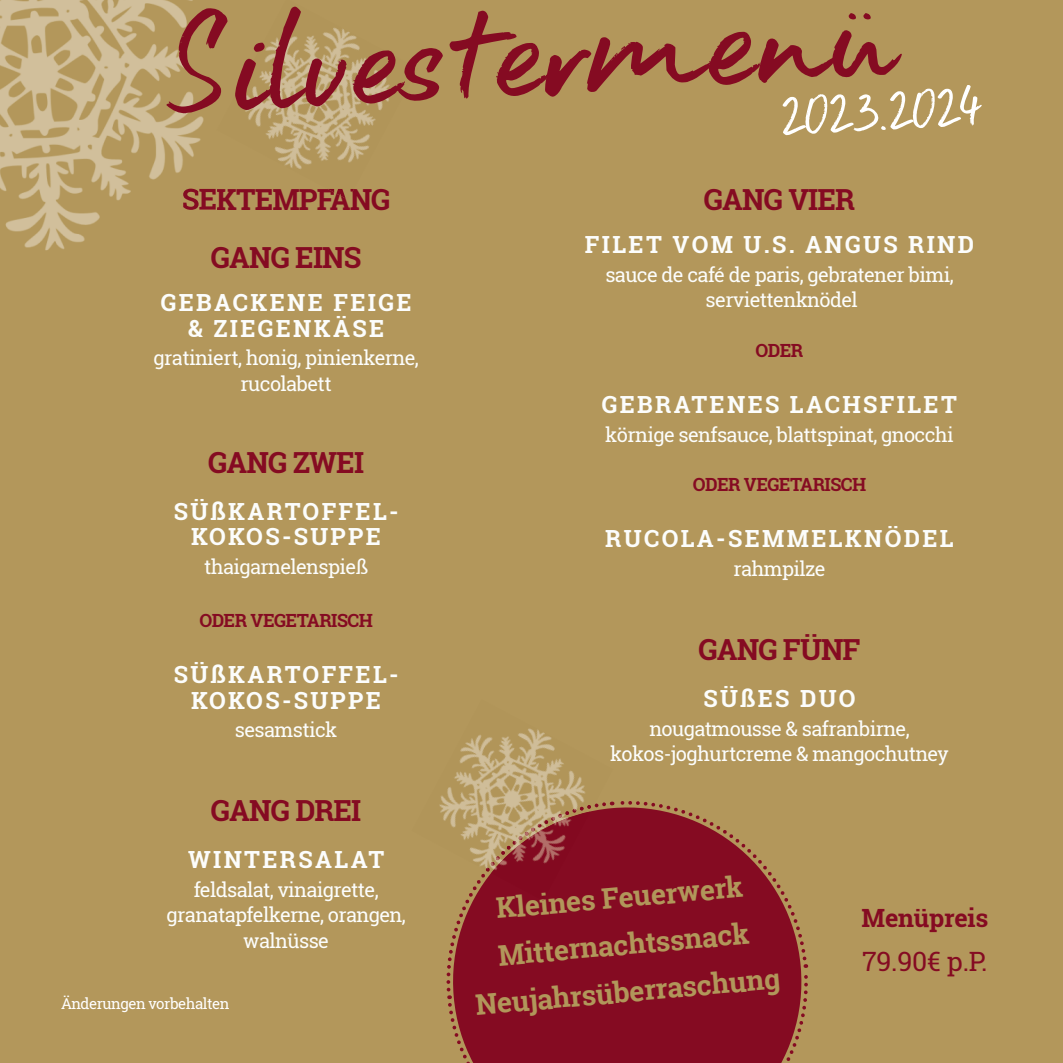
<style>
.page{position:relative;width:1063px;height:1063px;background:#b3975b}
.page>*{position:absolute;margin:0;border:0;box-sizing:border-box;transform-origin:0 0}
.t1{font:244.38px "Aroha";color:#850b22}
.t2{font:155.25px "Aroha";color:#850b22}
.t3{font:97.88px "Aroha";color:#fff}
.t4{font:700 29px/58.1px "Roboto Slab";letter-spacing:-.03em;color:#850b22;text-align:center}
.t5{font:700 28.38px/47.2px "Roboto Slab";color:#b1975a;text-align:center}
.t6{font:26.62px "Roboto Slab";color:#850b22}
.t7{font:700 25.12px "Roboto Slab";letter-spacing:-.01em;color:#850b22}
.t8{font:700 23.62px/25.4px "Roboto Slab";letter-spacing:.1em;color:#fcfdfc;text-align:center}
.t9{font:20px/25.4px "Roboto Slab";letter-spacing:-.03em;color:#fcfdfc;text-align:center}
.t10{font:700 18.12px "Roboto Slab";letter-spacing:-.03em;color:#850b22}
.t11{font:15px "Roboto Slab";letter-spacing:-.03em;color:#fff}
</style>
<div class="page">
<svg style="left:446px;top:801px;width:363px;height:262px;fill:#850b22"></svg>
<img style="left:0;top:0;width:204px;height:250px">
<img style="left:183px;top:189px;width:33px;height:21px">
<img style="left:244px;top:28px;width:146px;height:141px">
<img style="left:328px;top:189px;width:26px;height:10px">
<img style="left:439px;top:728px;width:174px;height:145px">
<img style="left:486px;top:805px;width:105px;height:66px">
<img style="left:491px;top:811px;width:100px;height:83px">
<img style="left:530px;top:892px;width:18px;height:9px">
<h1 class="t1" style="left:158px;top:-57px;width:736px;rotate:-3deg">Silvestermenu</h1>
<h2 class="t2" style="left:849px;top:-89px;width:31px">..</h2>
<h3 class="t3" style="left:780px;top:67px;width:203px;rotate:-3deg">2023.2024</h3>
<h3 class="t4" style="left:182px;top:170px;width:210px">SEKTEMPFANG<br>GANG EINS</h3>
<p class="t8" style="left:161px;top:290px;width:252px">GEBACKENE FEIGE &amp; ZIEGENKÄSE</p>
<p class="t9" style="left:154px;top:345px;width:267px">gratiniert, honig, pinienkerne, rucolabett</p>
<h3 class="t4" style="left:208px;top:433px;width:157px">GANG ZWEI</h3>
<p class="t8" style="left:174px;top:498px;width:226px">SÜßKARTOFFEL-<br>KOKOS-SUPPE</p>
<p class="t9" style="left:204px;top:554px;width:166px">thaigarnelenspieß</p>
<p class="t10" style="left:199px;top:608px;width:175px">ODER VEGETARISCH</p>
<p class="t8" style="left:174px;top:662px;width:226px">SÜßKARTOFFEL-<br>KOKOS-SUPPE</p>
<p class="t9" style="left:235px;top:717px;width:104px">sesamstick</p>
<h3 class="t4" style="left:211px;top:781px;width:152px">GANG DREI</h3>
<p class="t8" style="left:188px;top:847px;width:198px">WINTERSALAT</p>
<p class="t9" style="left:167px;top:877px;width:241px">feldsalat, vinaigrette, granatapfelkerne, orangen, walnüsse</p>
<p class="t11" style="left:61px;top:993px;width:170px">Änderungen vorbehalten</p>
<h3 class="t4" style="left:704px;top:170px;width:153px">GANG VIER</h3>
<p class="t8" style="left:585px;top:232px;width:391px">FILET VOM U.S. ANGUS RIND</p>
<p class="t9" style="left:605px;top:262px;width:350px">sauce de café de paris, gebratener bimi, serviettenknödel</p>
<p class="t10" style="left:756px;top:338px;width:49px">ODER</p>
<p class="t8" style="left:602px;top:391px;width:357px">GEBRATENES LACHSFILET</p>
<p class="t9" style="left:605px;top:422px;width:350px">körnige senfsauce, blattspinat, gnocchi</p>
<p class="t10" style="left:693px;top:472px;width:175px">ODER VEGETARISCH</p>
<p class="t8" style="left:605px;top:526px;width:350px">RUCOLA-SEMMELKNÖDEL</p>
<p class="t9" style="left:733px;top:556px;width:94px">rahmpilze</p>
<h3 class="t4" style="left:698px;top:620px;width:164px">GANG FÜNF</h3>
<p class="t8" style="left:703px;top:685px;width:154px">SÜßES DUO</p>
<p class="t9" style="left:610px;top:716px;width:340px">nougatmousse &amp; safranbirne, kokos-joghurtcreme &amp; mangochutney</p>
<h3 class="t5" style="left:465px;top:887px;width:307px;rotate:-5deg">Kleines Feuerwerk<br>Mitternachtssnack<br>Neujahrsüberraschung</h3>
<p class="t7" style="left:862px;top:901px;width:128px">Menüpreis</p>
<h3 class="t6" style="left:862px;top:943px;width:127px">79.90€ p.P.</h3>
</div>
